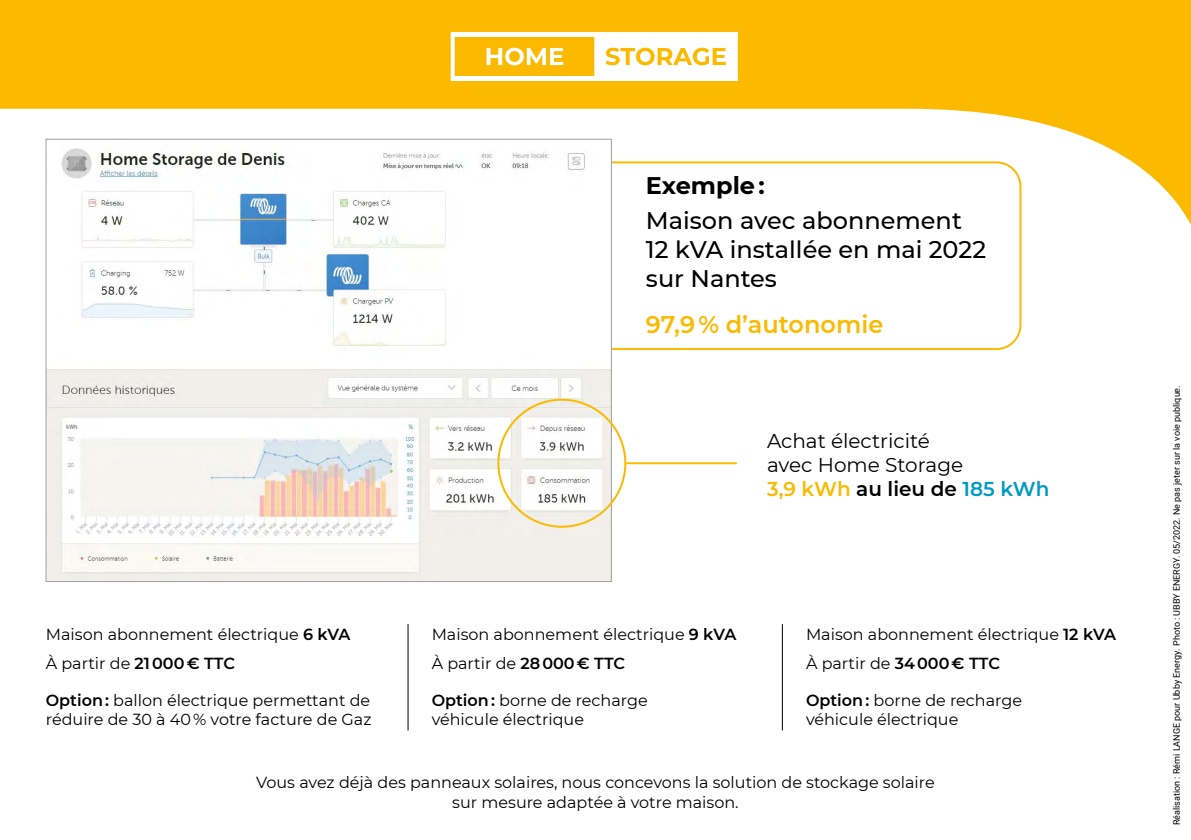
<style>
.page{position:relative;width:1191px;height:840px;background:#fff}
.page>*{position:absolute;margin:0;border:0;box-sizing:border-box;transform-origin:0 0}
.t1{font:500 24px/28.8px "Montserrat";color:#000}
.t2{font:600 24px "Montserrat";color:#fbba00}
.t3{font:700 24px "Montserrat";color:#000}
.t4{font:20px/24px "Montserrat";color:#000}
.t5{font:16px/19.2px "Montserrat";color:#000}
.t6{font:9px "Roboto";color:#000}
.s1{font-weight:600}
.s2{font-weight:600;color:#fbba00}
.s3{font-weight:600;color:#009ac4}
</style>
<div class="page">
<svg style="left:611px;top:281px;width:411px;height:70px"></svg>
<img style="left:48px;top:281px;width:561px;height:298px">
<hr style="left:407px;top:623px;width:1px;height:107px;background:#000">
<hr style="left:782px;top:623px;width:1px;height:107px;background:#000">
<svg style="left:0;top:0;width:1191px;height:281px"></svg>
<svg style="left:451px;top:37px;width:286px;height:40px"></svg>
<div style="left:448px;top:8px;width:299px;height:25px;background:#fbba00"></div>
<div style="left:448px;top:81px;width:303px;height:25px;background:#fbba00"></div>
<hr style="left:451px;top:77px;width:286px;height:4px;background:#fff">
<hr style="left:451px;top:33px;width:286px;height:4px;background:#fff">
<hr style="left:626px;top:462px;width:111px;height:2px;background:#fbba00">
<h1 class="t3" style="left:646px;top:168px;width:120px">Exemple :</h1>
<h1 class="t1" style="left:646px;top:205px;width:342px">Maison avec abonnement<br>12 kVA installée en mai 2022 sur Nantes</h1>
<h1 class="t2" style="left:646px;top:307px;width:239px">97,9 % d’autonomie</h1>
<p class="t5" style="left:46px;top:618px;width:306px;line-height:29.6px">Maison abonnement électrique <span class="s1">6 kVA<br></span>À partir de <span class="s1">21 000 € TTC</span></p>
<p class="t5" style="left:46px;top:689px;width:327px"><span class="s1">Option :</span> ballon électrique permettant de réduire de 30 à 40 % votre facture de Gaz</p>
<p class="t4" style="left:767px;top:428px;width:284px">Achat électricité<br>avec Home Storage<br><span class="s2">3,9 kWh</span> <span class="s1">au lieu de</span> <span class="s3">185 kWh</span></p>
<p class="t5" style="left:432px;top:618px;width:306px;line-height:29.6px">Maison abonnement électrique <span class="s1">9 kVA<br></span>À partir de <span class="s1">28 000 € TTC</span></p>
<p class="t5" style="left:432px;top:689px;width:217px"><span class="s1">Option :</span> borne de recharge véhicule électrique</p>
<p class="t5" style="left:806px;top:618px;width:312px;line-height:29.6px">Maison abonnement électrique <span class="s1">12 kVA<br></span>À partir de <span class="s1">34 000 € TTC</span></p>
<p class="t5" style="left:806px;top:689px;width:217px"><span class="s1">Option :</span> borne de recharge véhicule électrique</p>
<p class="t5" style="left:256px;top:772px;width:680px;text-align:center">Vous avez déjà des panneaux solaires, nous concevons la solution de stockage solaire sur mesure adaptée à votre maison.</p>
<p class="t6" style="left:1170px;top:824px;width:441px;rotate:-90deg">Réalisation : Rémi LANGE pour Ubby Energy. Photo : UBBY ENERGY. 05/2022. Ne pas jeter sur la voie publique.</p>
</div>
